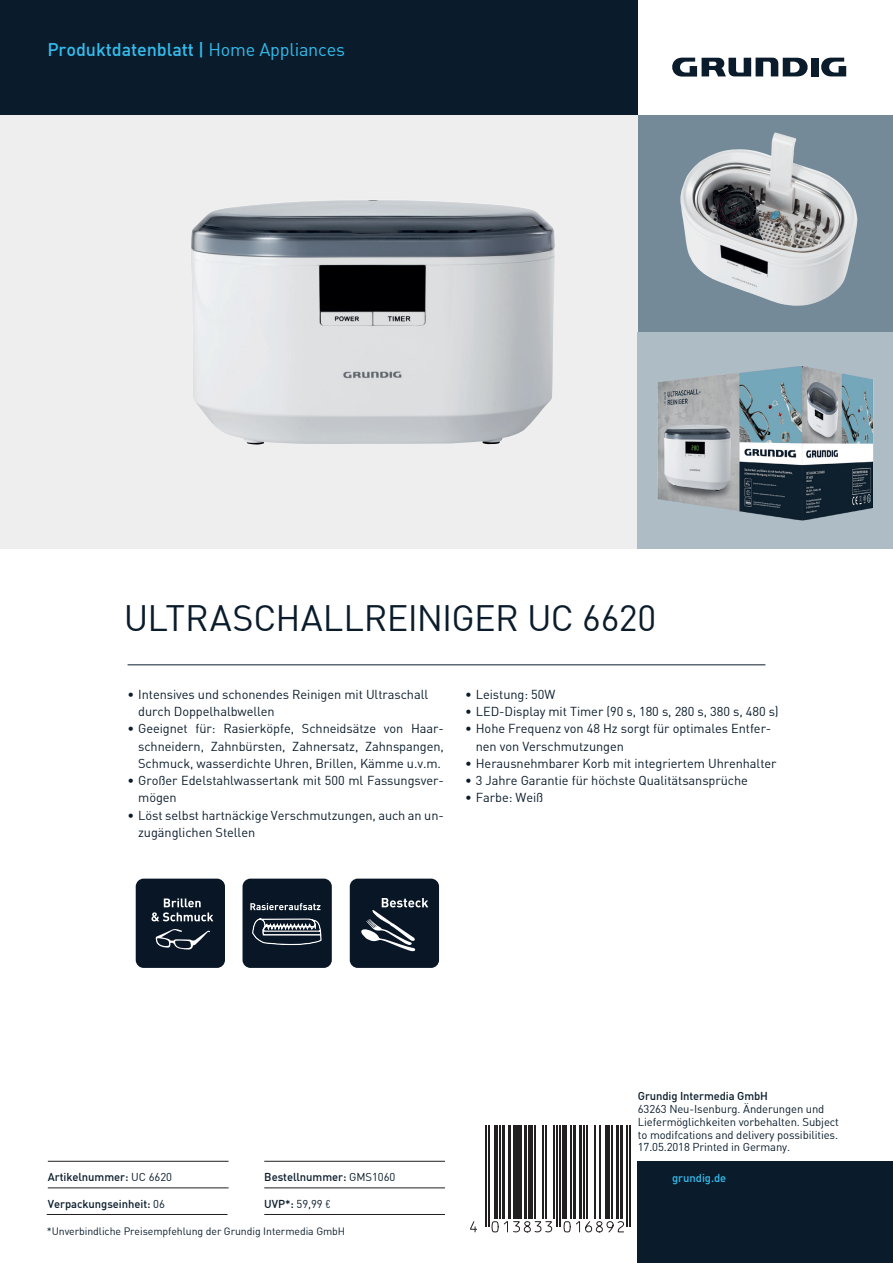
<style>
.page{position:relative;width:893px;height:1263px;background:#fff}
.page>*{position:absolute;margin:0;border:0;box-sizing:border-box;transform-origin:0 0}
._02_Product_Name_24p{font:36px "DINT";letter-spacing:-.02em;color:#0a1c2b}
._01_Title_12pt_Light{font:18px "DINT Medium";letter-spacing:-.005em;color:#34bced}
.t1{font:12.75px/17.2px "DINT";letter-spacing:-.005em;color:#0a1c2b}
._07_Adress_7_5pt_Dar{font:11.25px/12.8px "DINT";letter-spacing:-.01em;color:#0a1c2b}
._05_Productnumber_7{font:11.25px "DINT Medium";letter-spacing:-.005em;color:#0a1c2b}
._06_Footnote_7pt_Dar{font:11.25px "DINT Medium";letter-spacing:-.005em;color:#34bced}
._06_Footnote_7pt_Dar-2{font:10.5px "DINT";letter-spacing:-.005em;color:#0a1c2b}
.s1{font-family:"DINT"}
.s2{font-family:"DIN Pro";font-stretch:condensed}
.s3{font-family:"DINT Medium"}
</style>
<div class="page">
<div style="left:0;top:0;width:638px;height:115px;background:#0a1c2b"></div>
<div style="left:811px;top:58px;width:7px;height:18px;background:#0a1c2b"></div>
<svg style="left:672px;top:58px;width:136px;height:19px"></svg>
<svg style="left:818px;top:58px;width:28px;height:19px"></svg>
<div style="left:638px;top:115px;width:255px;height:217px;background:#748a98"></div>
<div style="left:0;top:115px;width:638px;height:434px;background:#eeeeef"></div>
<hr style="left:264px;top:1161px;width:181px;height:1px;background:#231f20">
<hr style="left:264px;top:1187px;width:181px;height:1px;background:#231f20">
<hr style="left:264px;top:1214px;width:181px;height:1px;background:#231f20">
<hr style="left:48px;top:1161px;width:181px;height:1px;background:#231f20">
<hr style="left:48px;top:1187px;width:181px;height:1px;background:#231f20">
<hr style="left:47px;top:1214px;width:180px;height:1px;background:#231f20">
<div style="left:638px;top:1161px;width:255px;height:102px;background:#0a1c2b"></div>
<hr style="left:128px;top:665px;width:637px;height:1px;background:#0a1c2b">
<img style="left:680px;top:132px;width:177px;height:174px">
<img style="left:191px;top:200px;width:364px;height:245px">
<div style="left:136px;top:879px;width:89px;height:89px;background:#091626;border-radius:8px"></div>
<svg style="left:151px;top:898px;width:62px;height:23px"></svg>
<svg style="left:156px;top:929px;width:54px;height:21px"></svg>
<div style="left:350px;top:879px;width:89px;height:89px;background:#091626;border-radius:8px"></div>
<svg style="left:361px;top:898px;width:67px;height:54px"></svg>
<div style="left:243px;top:879px;width:89px;height:89px;background:#091626;border-radius:8px"></div>
<svg style="left:252px;top:918px;width:70px;height:28px"></svg>
<svg style="left:250px;top:903px;width:70px;height:7px"></svg>
<hr style="left:485px;top:1125px;width:2px;height:102px;background:#231f20">
<hr style="left:488px;top:1125px;width:2px;height:102px;background:#231f20">
<hr style="left:495px;top:1125px;width:3px;height:94px;background:#231f20">
<hr style="left:499px;top:1125px;width:2px;height:94px;background:#231f20">
<hr style="left:502px;top:1125px;width:3px;height:94px;background:#231f20">
<hr style="left:508px;top:1125px;width:3px;height:94px;background:#231f20">
<div style="left:513px;top:1125px;width:6px;height:94px;background:#231f20"></div>
<hr style="left:521px;top:1125px;width:1px;height:94px;background:#231f20">
<hr style="left:524px;top:1125px;width:3px;height:94px;background:#231f20">
<div style="left:528px;top:1125px;width:5px;height:94px;background:#231f20"></div>
<hr style="left:534px;top:1125px;width:2px;height:94px;background:#231f20">
<hr style="left:542px;top:1125px;width:2px;height:94px;background:#231f20">
<hr style="left:545px;top:1125px;width:2px;height:94px;background:#231f20">
<hr style="left:553px;top:1125px;width:1px;height:94px;background:#231f20">
<hr style="left:556px;top:1125px;width:1px;height:102px;background:#231f20">
<hr style="left:559px;top:1125px;width:2px;height:102px;background:#231f20">
<div style="left:562px;top:1125px;width:5px;height:94px;background:#231f20"></div>
<hr style="left:570px;top:1125px;width:1px;height:94px;background:#231f20">
<hr style="left:573px;top:1125px;width:3px;height:94px;background:#231f20">
<hr style="left:579px;top:1125px;width:3px;height:94px;background:#231f20">
<hr style="left:584px;top:1125px;width:1px;height:94px;background:#231f20">
<hr style="left:587px;top:1125px;width:1px;height:94px;background:#231f20">
<hr style="left:594px;top:1125px;width:2px;height:94px;background:#231f20">
<hr style="left:599px;top:1125px;width:1px;height:94px;background:#231f20">
<div style="left:605px;top:1125px;width:5px;height:94px;background:#231f20"></div>
<hr style="left:611px;top:1125px;width:2px;height:94px;background:#231f20">
<hr style="left:616px;top:1125px;width:3px;height:94px;background:#231f20">
<hr style="left:620px;top:1125px;width:3px;height:94px;background:#231f20">
<hr style="left:626px;top:1125px;width:2px;height:102px;background:#231f20">
<hr style="left:629px;top:1125px;width:2px;height:102px;background:#231f20">
<svg style="left:470px;top:1221px;width:7px;height:11px"></svg>
<svg style="left:491px;top:1221px;width:61px;height:12px"></svg>
<svg style="left:563px;top:1221px;width:61px;height:12px"></svg>
<img style="left:638px;top:332px;width:255px;height:217px">
<p class="_01_Title_12pt_Light" style="left:47px;top:38px;width:299px">Produktdatenblatt | <span class="s1">Home Appliances</span></p>
<p class="_02_Product_Name_24p" style="left:124px;top:595px;width:534px">ULTRASCHALLREINIGER UC 6620</p>
<p class="t1" style="left:138px;top:685px;width:291px;text-indent:-11px">• Intensives und schonendes Reinigen mit Ultraschall durch Doppelhalbwellen</p>
<p class="t1" style="left:138px;top:720px;width:307px;text-align:justify;text-indent:-11px">• Geeignet für: Rasierköpfe, Schneidsätze von Haar&shy;schneidern, Zahnbürsten, Zahnersatz, Zahnspangen, Schmuck, wasserdichte Uhren, Brillen, Kämme u.v.m.</p>
<p class="t1" style="left:138px;top:772px;width:307px;text-indent:-11px">• Großer Edelstahlwassertank mit 500 ml Fassungsver&shy;mögen</p>
<p class="t1" style="left:138px;top:806px;width:307px;text-indent:-11px">• Löst selbst hartnäckige Verschmutzungen, auch an un&shy;zugänglichen Stellen</p>
<p class="t1" style="left:465px;top:685px;width:92px">• Leistung: 50W</p>
<p class="t1" style="left:465px;top:703px;width:315px">• LED-Display mit Timer (90 s, 180 s, 280 s, 380 s, 480 s)</p>
<p class="t1" style="left:476px;top:720px;width:297px;text-indent:-11px">• Hohe Frequenz von 48 Hz sorgt für optimales Entfer&shy;nen von Verschmutzungen</p>
<p class="t1" style="left:465px;top:754px;width:313px">• Herausnehmbarer Korb mit integriertem Uhrenhalter</p>
<p class="t1" style="left:465px;top:772px;width:284px">• 3 Jahre Garantie für höchste Qualitätsansprüche</p>
<p class="t1" style="left:465px;top:789px;width:80px">• Farbe: Weiß</p>
<p class="_05_Productnumber_7" style="left:48px;top:1170px;width:126px">Artikelnummer: <span class="s1">UC 6620</span></p>
<p class="_05_Productnumber_7" style="left:264px;top:1170px;width:133px">Bestellnummer: <span class="s1">GMS1060</span></p>
<p class="_05_Productnumber_7" style="left:48px;top:1196px;width:119px">Verpackungseinheit: <span class="s1">06</span></p>
<p class="_05_Productnumber_7" style="left:264px;top:1196px;width:68px">UVP*: <span class="s1">59,99</span> <span class="s2">€</span></p>
<p class="_06_Footnote_7pt_Dar-2" style="left:47px;top:1224px;width:300px">*Unverbindliche Preisempfehlung der Grundig Intermedia GmbH</p>
<p class="_07_Adress_7_5pt_Dar" style="left:638px;top:1090px;width:203px"><span class="s3">Grundig Intermedia GmbH<br></span>63263 Neu-Isenburg. Änderungen und Liefermöglichkeiten vorbehalten. Subject to modifcations and delivery possibilities.<br>17.05.2018 Printed in Germany.</p>
<p class="_06_Footnote_7pt_Dar" style="left:672px;top:1171px;width:56px">grundig.de</p>
</div>
